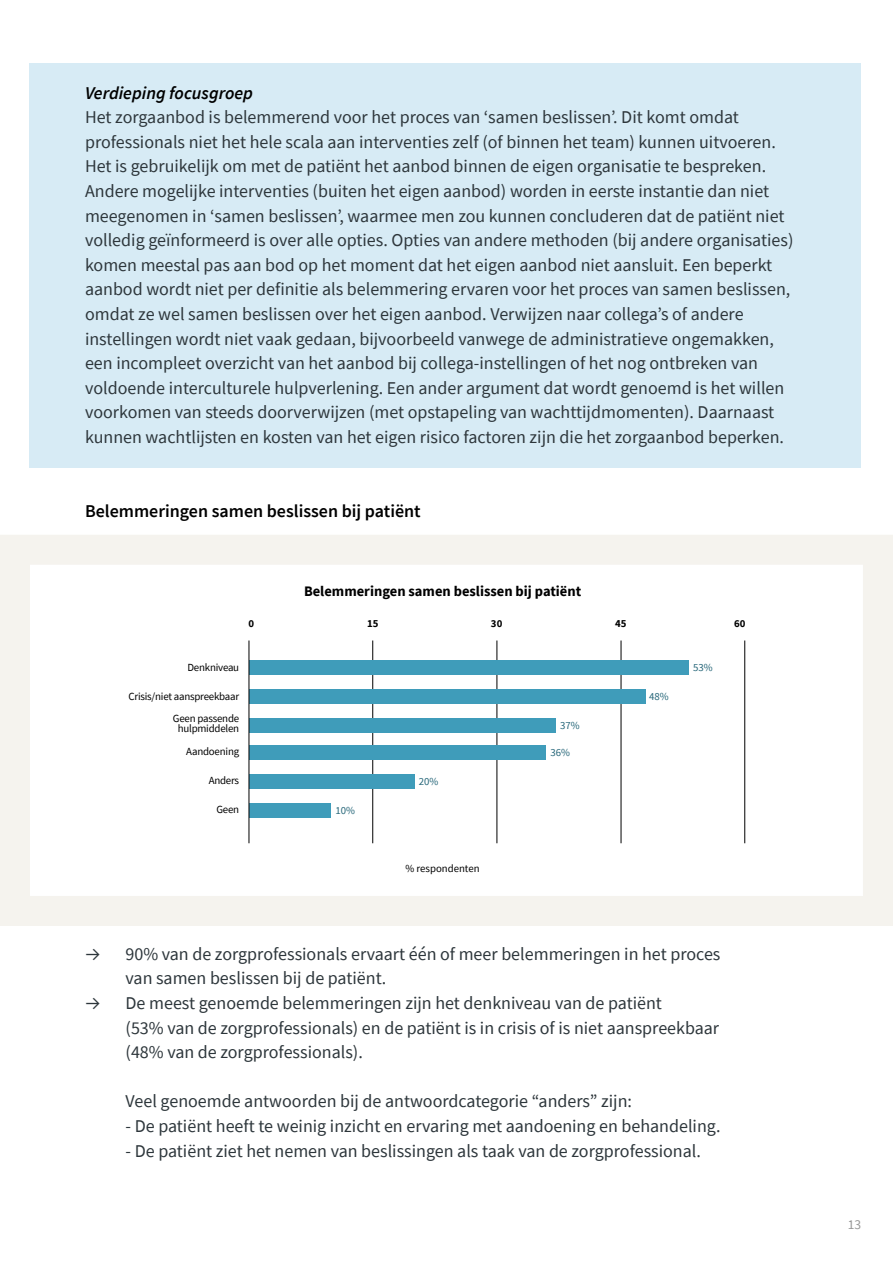
<style>
.page{position:relative;width:893px;height:1263px;background:#fff}
.page>*{position:absolute;margin:0;border:0;box-sizing:border-box;transform-origin:0 0}
.t1{font:18px/24.6px "Source Sans Pro";color:#2d363b}
.t2{font:600 18px "Source Sans Pro";color:#000}
.t3{font:italic 600 18px "Source Sans Pro";color:#000}
.t4{font:18px "Akkurat";color:#2d363b}
.t5{font:700 14.55px "Source Sans Pro";color:#000}
.t6{font:13.5px "Source Sans Pro";color:#979797}
.t7{font:10.8px/10.8px "Source Sans Pro";letter-spacing:-.02em;color:#000;text-align:center}
.t8{font:10.8px "Source Sans Pro";color:#266679}
.t9{font:10.8px "Source Sans Pro";color:#000}
.t10{font:700 10.8px "Source Sans Pro";color:#000}
</style>
<div class="page">
<div style="left:30px;top:63px;width:831px;height:404px;background:#d7ebf5"></div>
<div style="left:0;top:535px;width:893px;height:391px;border:30px solid #f5f3ee"></div>
<hr style="left:497px;top:640px;width:1px;height:203px;background:#000">
<hr style="left:621px;top:640px;width:1px;height:203px;background:#000">
<hr style="left:372px;top:640px;width:1px;height:203px;background:#000">
<div style="left:249px;top:661px;width:440px;height:14px;background:#3f9cba"></div>
<hr style="left:744px;top:640px;width:1px;height:203px;background:#000">
<div style="left:249px;top:689px;width:396px;height:14px;background:#3f9cba"></div>
<div style="left:249px;top:718px;width:306px;height:14px;background:#3f9cba"></div>
<div style="left:249px;top:746px;width:297px;height:14px;background:#3f9cba"></div>
<div style="left:249px;top:774px;width:165px;height:14px;background:#3f9cba"></div>
<div style="left:249px;top:803px;width:82px;height:14px;background:#3f9cba"></div>
<hr style="left:249px;top:640px;width:1px;height:203px;background:#000">
<p class="t3" style="left:85px;top:81px;width:170px">Verdieping focusgroep</p>
<p class="t1" style="left:85px;top:105px;width:710px">Het zorgaanbod is belemmerend voor het proces van ‘samen beslissen’. Dit komt omdat professionals niet het hele scala aan interventies zelf (of binnen het team) kunnen uitvoeren.<br>Het is gebruikelijk om met de patiënt het aanbod binnen de eigen organisatie te bespreken.<br>Andere mogelijke interventies (buiten het eigen aanbod) worden in eerste instantie dan niet meegenomen in ‘samen beslissen’, waarmee men zou kunnen concluderen dat de patiënt niet volledig geïnformeerd is over alle opties. Opties van andere methoden (bij andere organisaties) komen meestal pas aan bod op het moment dat het eigen aanbod niet aansluit. Een beperkt aanbod wordt niet per definitie als belemmering ervaren voor het proces van samen beslissen, omdat ze wel samen beslissen over het eigen aanbod. Verwijzen naar collega’s of andere instellingen wordt niet vaak gedaan, bijvoorbeeld vanwege de administratieve ongemakken, een incompleet overzicht van het aanbod bij collega-instellingen of het nog ontbreken van voldoende interculturele hulpverlening. Een ander argument dat wordt genoemd is het willen voorkomen van steeds doorverwijzen (met opstapeling van wachttijdmomenten). Daarnaast kunnen wachtlijsten en kosten van het eigen risico factoren zijn die het zorgaanbod beperken.</p>
<p class="t2" style="left:85px;top:499px;width:337px">Belemmeringen samen beslissen bij patiënt</p>
<p class="t5" style="left:304px;top:581px;width:279px">Belemmeringen samen beslissen bij patiënt</p>
<p class="t10" style="left:248px;top:616px;width:7px">0</p>
<p class="t10" style="left:367px;top:616px;width:13px">15</p>
<p class="t10" style="left:491px;top:616px;width:13px">30</p>
<p class="t10" style="left:615px;top:616px;width:13px">45</p>
<p class="t10" style="left:734px;top:616px;width:13px">60</p>
<p class="t7" style="left:187px;top:662px;width:53px">Denkniveau</p>
<p class="t8" style="left:693px;top:661px;width:21px">53%</p>
<p class="t7" style="left:129px;top:691px;width:112px">Crisis/niet aanspreekbaar</p>
<p class="t8" style="left:649px;top:689px;width:21px">48%</p>
<p class="t7" style="left:173px;top:713px;width:68px">Geen passende hulpmiddelen</p>
<p class="t8" style="left:560px;top:718px;width:21px">37%</p>
<p class="t7" style="left:186px;top:746px;width:54px">Aandoening</p>
<p class="t8" style="left:550px;top:746px;width:21px">36%</p>
<p class="t7" style="left:209px;top:775px;width:32px">Anders</p>
<p class="t8" style="left:419px;top:774px;width:21px">20%</p>
<p class="t7" style="left:216px;top:804px;width:24px">Geen</p>
<p class="t8" style="left:335px;top:803px;width:21px">10%</p>
<p class="t9" style="left:406px;top:862px;width:76px">% respondenten</p>
<p class="t4" style="left:85px;top:943px;width:17px">≥</p>
<p class="t1" style="left:126px;top:941px;width:596px">90% van de zorgprofessionals ervaart één of meer belemmeringen in het proces van samen beslissen bij de patiënt.</p>
<p class="t4" style="left:85px;top:992px;width:17px">≥</p>
<p class="t1" style="left:126px;top:990px;width:595px">De meest genoemde belemmeringen zijn het denkniveau van de patiënt<br>(53% van de zorgprofessionals) en de patiënt is in crisis of is niet aanspreekbaar (48% van de zorgprofessionals).</p>
<p class="t1" style="left:126px;top:1089px;width:508px">Veel genoemde antwoorden bij de antwoordcategorie “anders” zijn:</p>
<p class="t1" style="left:126px;top:1113px;width:596px">- De patiënt heeft te weinig inzicht en ervaring met aandoening en behandeling.</p>
<p class="t1" style="left:126px;top:1138px;width:577px">- De patiënt ziet het nemen van beslissingen als taak van de zorgprofessional.</p>
<p class="t6" style="left:848px;top:1215px;width:15px">13</p>
</div>
